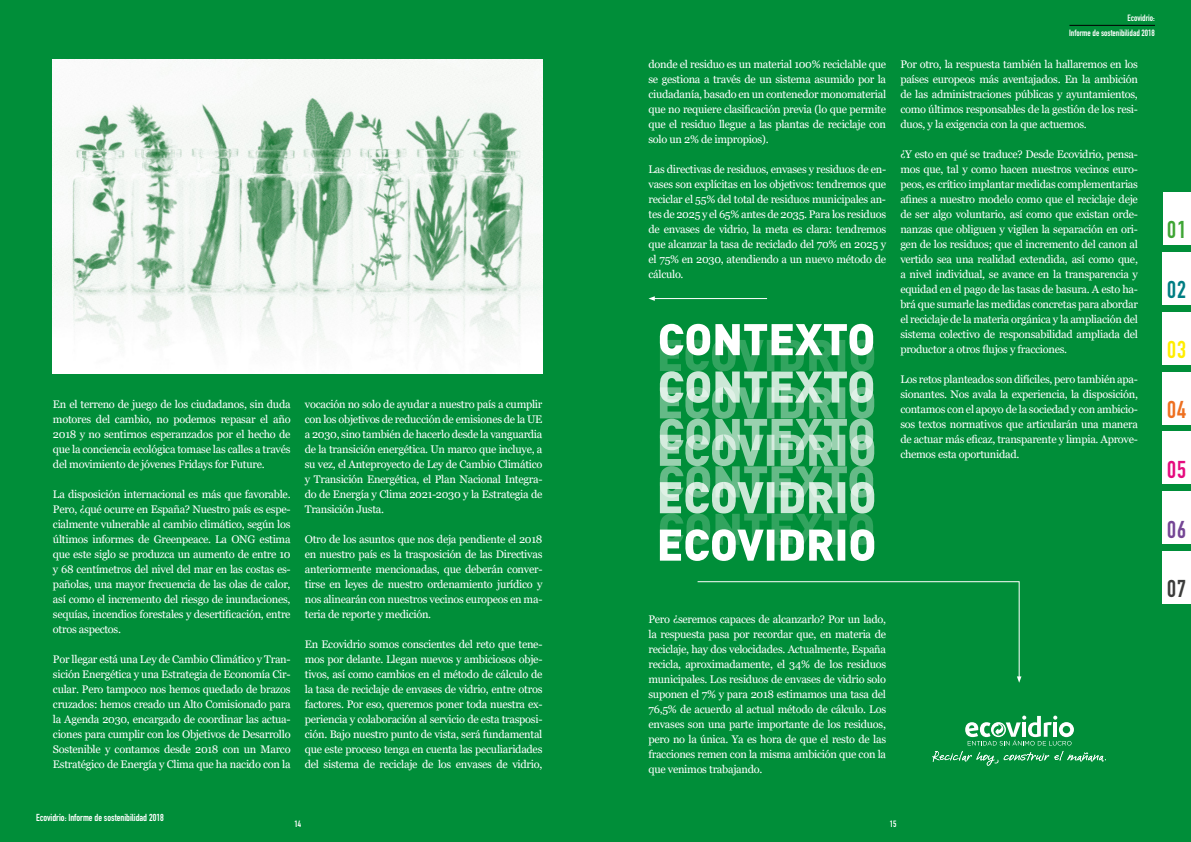
<style>
.page{position:relative;width:1191px;height:842px;background:#008e39}
.page>*{position:absolute;margin:0;border:0;box-sizing:border-box;transform-origin:0 0}
.t1{font:700 24px "DIN Condensed";color:#3fa535}
.t2{font:700 24px "DIN Condensed";color:#007d83}
.t3{font:700 24px "DIN Condensed";color:#ffed00}
.t4{font:700 24px "DIN Condensed";color:#ee7021}
.t5{font:700 24px "DIN Condensed";color:#e50b7e}
.t6{font:700 24px "DIN Condensed";color:#754695}
.t7{font:700 24px "DIN Condensed";color:#3c3c3b}
.t8{font:11px/15px "Georgia";letter-spacing:-.025em;color:#fff;text-align:justify}
.t9{font:700 10px "DIN Condensed";color:#fff}
.t10{font:700 9px/15.1px "DIN Condensed";color:#fff;text-align:right}
</style>
<div class="page">
<hr style="left:1069px;top:25px;width:86px;height:1px;background:#000">
<div style="left:1163px;top:192px;width:28px;height:53px;background:#fff"></div>
<div style="left:1162px;top:252px;width:29px;height:52px;background:#fff"></div>
<div style="left:1162px;top:312px;width:29px;height:52px;background:#fff"></div>
<div style="left:1162px;top:372px;width:29px;height:52px;background:#fff"></div>
<div style="left:1162px;top:432px;width:29px;height:52px;background:#fff"></div>
<div style="left:1162px;top:492px;width:29px;height:52px;background:#fff"></div>
<div style="left:1162px;top:551px;width:29px;height:53px;background:#fff"></div>
<img style="left:53px;top:60px;width:489px;height:314px">
<svg style="left:660px;top:324px;width:214px;height:237px"></svg>
<hr style="left:653px;top:298px;width:114px;height:1px;background:#fff">
<svg style="left:648px;top:296px;width:7px;height:5px"></svg>
<svg style="left:697px;top:581px;width:324px;height:102px"></svg>
<svg style="left:965px;top:716px;width:109px;height:29px"></svg>
<svg style="left:932px;top:751px;width:174px;height:15px"></svg>
<p class="t8" style="left:53px;top:397px;width:239px">En el terreno de juego de los ciudadanos, sin duda motores del cambio, no podemos repasar el año 2018 y no sentirnos esperanzados por el hecho de que la conciencia ecológica tomase las calles a través del movimiento de jóvenes Fridays for Future.</p>
<p class="t8" style="left:53px;top:487px;width:239px">La disposición internacional es más que favorable.<br>Pero, ¿qué ocurre en España? Nuestro país es espe&shy;cialmente vulnerable al cambio climático, según los últimos informes de Greenpeace. La ONG estima que este siglo se produzca un aumento de entre 10 y 68 centímetros del nivel del mar en las costas es&shy;pañolas, una mayor frecuencia de las olas de calor, así como el incremento del riesgo de inundaciones, sequías, incendios forestales y desertificación, entre otros aspectos.</p>
<p class="t8" style="left:53px;top:652px;width:239px">Por llegar está una Ley de Cambio Climático y Tran&shy;sición Energética y una Estrategia de Economía Cir&shy;cular. Pero tampoco nos hemos quedado de brazos cruzados: hemos creado un Alto Comisionado para la Agenda 2030, encargado de coordinar las actua&shy;ciones para cumplir con los Objetivos de Desarrollo Sostenible y contamos desde 2018 con un Marco Estratégico de Energía y Clima que ha nacido con la</p>
<p class="t8" style="left:305px;top:397px;width:239px">vocación no solo de ayudar a nuestro país a cumplir con los objetivos de reducción de emisiones de la UE a 2030, sino también de hacerlo desde la vanguardia de la transición energética. Un marco que incluye, a su vez, el Anteproyecto de Ley de Cambio Climático y Transición Energética, el Plan Nacional Integra&shy;do de Energía y Clima 2021-2030 y la Estrategia de Transición Justa.</p>
<p class="t8" style="left:305px;top:532px;width:239px">Otro de los asuntos que nos deja pendiente el 2018 en nuestro país es la trasposición de las Directivas anteriormente mencionadas, que deberán conver&shy;tirse en leyes de nuestro ordenamiento jurídico y nos alinearán con nuestros vecinos europeos en ma&shy;teria de reporte y medición.</p>
<p class="t8" style="left:305px;top:637px;width:239px">En Ecovidrio somos conscientes del reto que tene&shy;mos por delante. Llegan nuevos y ambiciosos obje&shy;tivos, así como cambios en el método de cálculo de la tasa de reciclaje de envases de vidrio, entre otros factores. Por eso, queremos poner toda nuestra ex&shy;periencia y colaboración al servicio de esta trasposi&shy;ción. Bajo nuestro punto de vista, será fundamental que este proceso tenga en cuenta las peculiaridades del sistema de reciclaje de los envases de vidrio,</p>
<p class="t8" style="left:648px;top:57px;width:239px">donde el residuo es un material 100% reciclable que se gestiona a través de un sistema asumido por la ciudadanía, basado en un contenedor monomaterial que no requiere clasificación previa (lo que permite que el residuo llegue a las plantas de reciclaje con solo un 2% de impropios).</p>
<p class="t8" style="left:648px;top:162px;width:239px">Las directivas de residuos, envases y residuos de en&shy;vases son explícitas en los objetivos: tendremos que reciclar el 55% del total de residuos municipales an&shy;tes de 2025 y el 65% antes de 2035. Para los residuos de envases de vidrio, la meta es clara: tendremos que alcanzar la tasa de reciclado del 70% en 2025 y el 75% en 2030, atendiendo a un nuevo método de cálculo.</p>
<p class="t10" style="left:1069px;top:10px;width:87px">Ecovidrio:<br>Informe de sostenibilidad 2018</p>
<p class="t8" style="left:900px;top:57px;width:239px">Por otro, la respuesta también la hallaremos en los países europeos más aventajados. En la ambición de las administraciones públicas y ayuntamientos, como últimos responsables de la gestión de los resi&shy;duos, y la exigencia con la que actuemos.</p>
<p class="t8" style="left:900px;top:147px;width:239px">¿Y esto en qué se traduce? Desde Ecovidrio, pensa&shy;mos que, tal y como hacen nuestros vecinos euro&shy;peos, es crítico implantar medidas complementarias afines a nuestro modelo como que el reciclaje deje de ser algo voluntario, así como que existan orde&shy;nanzas que obliguen y vigilen la separación en ori&shy;gen de los residuos; que el incremento del canon al vertido sea una realidad extendida, así como que, a nivel individual, se avance en la transparencia y equidad en el pago de las tasas de basura. A esto ha&shy;brá que sumarle las medidas concretas para abordar el reciclaje de la materia orgánica y la ampliación del sistema colectivo de responsabilidad ampliada del productor a otros flujos y fracciones.</p>
<p class="t8" style="left:900px;top:372px;width:239px">Los retos planteados son difíciles, pero también apa&shy;sionantes. Nos avala la experiencia, la disposición, contamos con el apoyo de la sociedad y con ambicio&shy;sos textos normativos que articularán una manera de actuar más eficaz, transparente y limpia. Aprove&shy;chemos esta oportunidad.</p>
<h1 class="t1" style="left:1167px;top:214px;width:21px">01</h1>
<h1 class="t2" style="left:1167px;top:273px;width:21px">02</h1>
<h1 class="t3" style="left:1167px;top:333px;width:21px">03</h1>
<h1 class="t4" style="left:1167px;top:393px;width:21px">04</h1>
<h1 class="t5" style="left:1167px;top:453px;width:21px">05</h1>
<h1 class="t6" style="left:1167px;top:513px;width:21px">06</h1>
<p class="t8" style="left:648px;top:612px;width:239px">Pero ¿seremos capaces de alcanzarlo? Por un lado, la respuesta pasa por recordar que, en materia de reciclaje, hay dos velocidades. Actualmente, España recicla, aproximadamente, el 34% de los residuos municipales. Los residuos de envases de vidrio solo suponen el 7% y para 2018 estimamos una tasa del 76,5% de acuerdo al actual método de cálculo. Los envases son una parte importante de los residuos, pero no la única. Ya es hora de que el resto de las fracciones remen con la misma ambición que con la que venimos trabajando.</p>
<h1 class="t7" style="left:1167px;top:573px;width:21px">07</h1>
<p class="t9" style="left:36px;top:810px;width:129px">Ecovidrio: Informe de sostenibilidad 2018</p>
<p class="t10" style="left:294px;top:816px;width:8px">14</p>
<p class="t10" style="left:890px;top:816px;width:8px">15</p>
</div>
